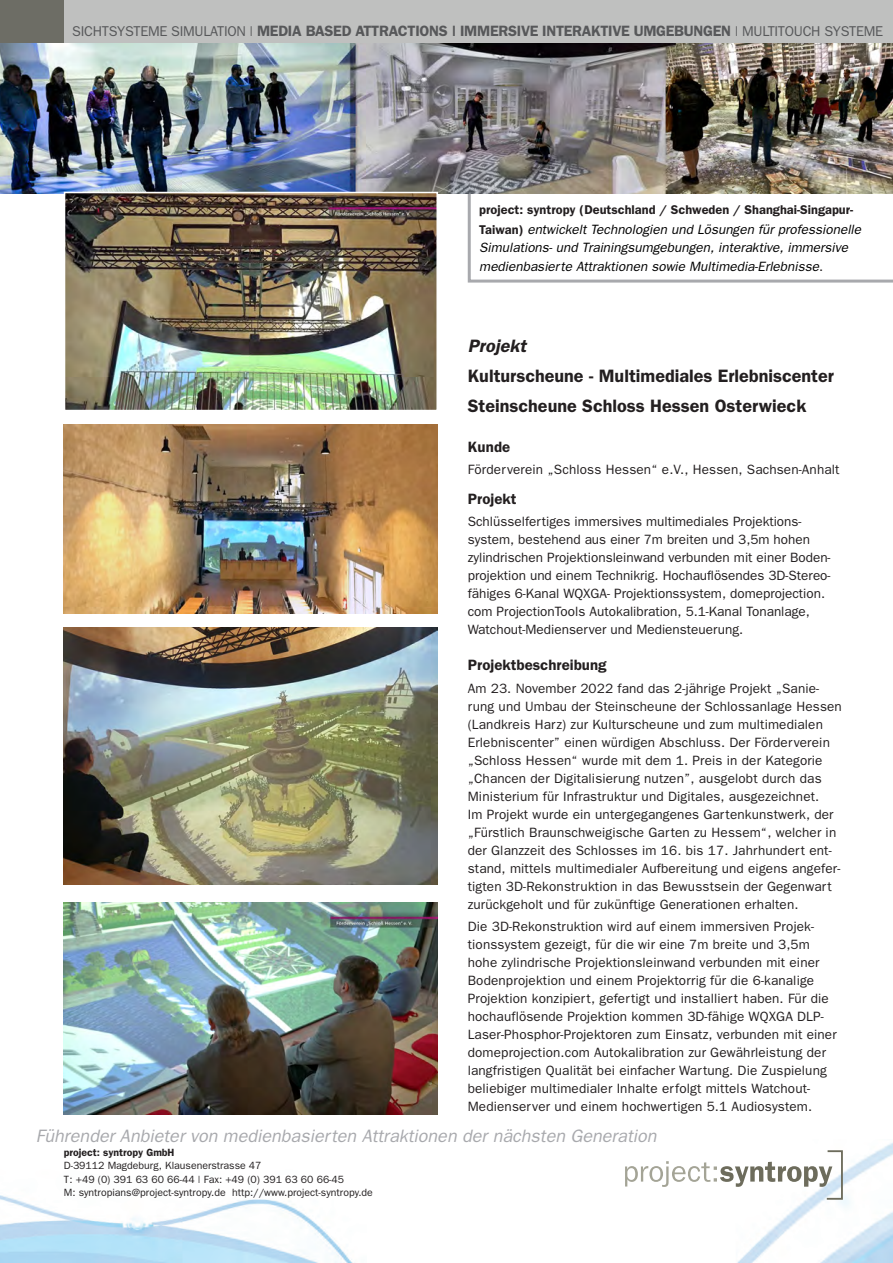
<style>
.page{position:relative;width:893px;height:1263px;background:#fff}
.page>*{position:absolute;margin:0;border:0;box-sizing:border-box;transform-origin:0 0}
.t1{font:600 18px/30px "Franklin Gothic";color:#231f20}
.t2{font:italic 18px "Franklin Gothic";color:#a8a9ad}
.t3{font:italic 600 18px "Franklin Gothic";color:#231f20}
.t4{font:600 15px "Franklin Gothic";letter-spacing:-.02em;color:#57585a}
.t5{font:600 15px "Franklin Gothic";color:#231f20}
.t6{font:13.5px/18px "Franklin Gothic";letter-spacing:.01em;color:#231f20}
.t7{font:italic 13.5px/18px "Franklin Gothic";color:#000}
.t8{font:600 12.75px "Franklin Gothic";color:#231f20}
.t9{font:10.5px/13.5px "Franklin Gothic";color:#231f20}
.t10{font:600 10.5px "Franklin Gothic";color:#231f20}
.s1{font-weight:400;font-size:14.25px}
.s2{font-weight:600;font-style:normal;font-size:12.75px;color:#231f20}
.s3{font-style:normal;color:#231f20}
</style>
<div class="page">
<svg style="left:468px;top:194px;width:425px;height:89px"></svg>
<img style="left:0;top:43px;width:893px;height:151px">
<img style="left:0;top:1142px;width:893px;height:121px">
<div style="left:64px;top:0;width:829px;height:43px;background:#bfc0bf"></div>
<div style="left:0;top:0;width:64px;height:43px;background:#6d6d65"></div>
<svg style="left:625px;top:1149px;width:219px;height:52px"></svg>
<img style="left:67px;top:195px;width:368px;height:213px">
<div style="left:64px;top:192px;width:374px;height:219px;border:2px solid #fff"></div>
<img style="left:64px;top:424px;width:374px;height:189px">
<img style="left:64px;top:627px;width:374px;height:257px">
<img style="left:64px;top:902px;width:374px;height:212px">
<p class="t4" style="left:72px;top:22px;width:812px"><span class="s1">SICHTSYSTEME SIMULATION |</span> MEDIA BASED ATTRACTIONS | IMMERSIVE INTERAKTIVE UMGEBUNGEN <span class="s1">| MULTITOUCH SYSTEME</span></p>
<p class="t8" style="left:479px;top:202px;width:375px">project: syntropy (Deutschland / Schweden / Shanghai-Singapur-</p>
<p class="t7" style="left:479px;top:220px;width:383px"><span class="s2">Taiwan)</span> entwickelt Technologien und Lösungen für professionelle<br>Simulations- und Trainingsumgebungen, interaktive, immersive</p>
<p class="t7" style="left:479px;top:257px;width:345px">medienbasierte Attraktionen sowie Multimedia-Erlebnisse<span class="s3">.</span></p>
<h1 class="t3" style="left:468px;top:335px;width:60px">Projekt</h1>
<h1 class="t1" style="left:468px;top:360px;width:368px">Kulturscheune - Multimediales Erlebniscenter<br>Steinscheune Schloss Hessen Osterwieck</h1>
<p class="t5" style="left:468px;top:438px;width:44px">Kunde</p>
<p class="t6" style="left:468px;top:460px;width:373px">Förderverein „Schloss Hessen“ e.V., Hessen, Sachsen-Anhalt</p>
<p class="t5" style="left:468px;top:490px;width:50px">Projekt</p>
<p class="t6" style="left:468px;top:512px;width:364px">Schlüsselfertiges immersives multimediales Projektions&shy;system, bestehend aus einer 7m breiten und 3,5m hohen zylindrischen Projektionsleinwand verbunden mit einer Boden&shy;projektion und einem Technikrig. Hochauflösendes 3D-Stereo&shy;fähiges 6-Kanal WQXGA- Projektionssystem, domeprojection. com ProjectionTools Autokalibration, 5.1-Kanal Tonanlage, Watchout-Medienserver und Mediensteuerung.</p>
<p class="t5" style="left:468px;top:656px;width:140px">Projektbeschreibung</p>
<p class="t6" style="left:468px;top:679px;width:376px">Am 23. November 2022 fand das 2-jährige Projekt „Sanie&shy;rung und Umbau der Steinscheune der Schlossanlage Hessen (Landkreis Harz) zur Kulturscheune und zum multimedialen Erlebniscenter” einen würdigen Abschluss. Der Förderverein „Schloss Hessen“ wurde mit dem 1. Preis in der Kategorie „Chancen der Digitalisierung nutzen”, ausgelobt durch das Ministerium für Infrastruktur und Digitales, ausgezeichnet.<br>Im Projekt wurde ein untergegangenes Gartenkunstwerk, der „Fürstlich Braunschweigische Garten zu Hessem“, welcher in der Glanzzeit des Schlosses im 16. bis 17. Jahrhundert ent&shy;stand, mittels multimedialer Aufbereitung und eigens angefer&shy;tigten 3D-Rekonstruktion in das Bewusstsein der Gegenwart zurückgeholt und für zukünftige Generationen erhalten.</p>
<p class="t6" style="left:468px;top:917px;width:370px">Die 3D-Rekonstruktion wird auf einem immersiven Projek&shy;tionssystem gezeigt, für die wir eine 7m breite und 3,5m hohe zylindrische Projektionsleinwand verbunden mit einer Bodenprojektion und einem Projektorrig für die 6-kanalige Projektion konzipiert, gefertigt und installiert haben. Für die hochauflösende Projektion kommen 3D-fähige WQXGA DLP-Laser-Phosphor-Projektoren zum Einsatz, verbunden mit einer domeprojection.com Autokalibration zur Gewährleistung der langfristigen Qualität bei einfacher Wartung. Die Zuspielung beliebiger multimedialer Inhalte erfolgt mittels Watchout-Medienserver und einem hochwertigen 5.1 Audiosystem.</p>
<h1 class="t2" style="left:36px;top:1125px;width:622px">Führender Anbieter von medienbasierten Attraktionen der nächsten Generation</h1>
<p class="t10" style="left:64px;top:1146px;width:112px">project: syntropy GmbH</p>
<p class="t9" style="left:64px;top:1158px;width:311px">D-39112 Magdeburg, Klausenerstrasse 47<br>T: +49 (0) 391 63 60 66-44 | Fax: +49 (0) 391 63 60 66-45<br>M: syntropians@project-syntropy.de http://www.project-syntropy.de</p>
</div>
